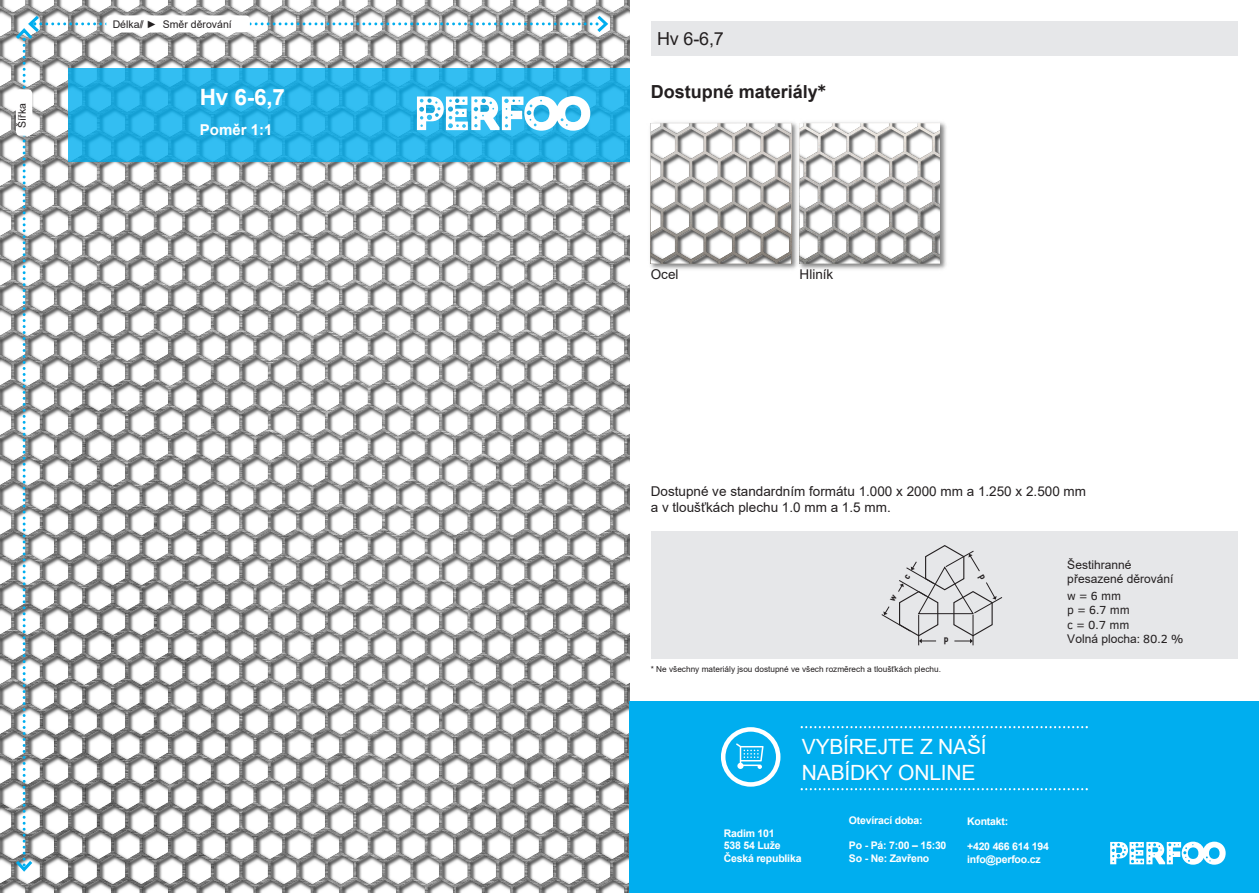
<style>
.page{position:relative;width:1259px;height:893px;background:#fff}
.page>*{position:absolute;margin:0;border:0;box-sizing:border-box;transform-origin:0 0}
.t1{font:700 22.5px "Arial";color:#fff}
.t2{font:21px/25.2px "Arial";letter-spacing:-.01em;color:#fff}
.t3{font:700 18px "Arial";color:#231f20}
.t4{font:18px "Arial";color:#231f20}
.t5{font:700 15px "Arial";color:#fff}
.t6{font:13.5px/16.2px "Arial";color:#231f20}
.t7{font:12px/14.4px "Arial";color:#231f20}
.t8{font:12px/14.4px "Clear Sans";color:#231f20}
.t9{font:700 10.5px/12.6px "Arial";letter-spacing:-.02em;color:#fff}
.t10{font:10.5px "Arial";color:#231f20}
.t11{font:700 10.2px "Conduit ITC Pro";color:#231f20}
.t12{font:8.25px "Arial";color:#231f20}
.s1{font-weight:700}
.s2{font-style:inherit}
.s3{font-family:"Clear Sans"}
</style>
<div class="page">
<img style="left:0;top:0;width:629px;height:893px">
<img style="left:650px;top:122px;width:144px;height:147px">
<img style="left:794px;top:122px;width:153px;height:147px">
<div style="left:629px;top:702px;width:630px;height:191px;background:#00aeef"></div>
<div style="left:651px;top:531px;width:586px;height:128px;background:#e6e7e9"></div>
<img style="left:651px;top:123px;width:289px;height:141px">
<div style="left:68px;top:68px;width:561px;height:94px;background:#00aeef;opacity:.8"></div>
<svg style="left:13px;top:13px;width:597px;height:861px"></svg>
<div style="left:651px;top:21px;width:586px;height:34px;background:#e6e7e9"></div>
<svg style="left:800px;top:726px;width:288px;height:2px"></svg>
<svg style="left:800px;top:788px;width:288px;height:2px"></svg>
<svg style="left:721px;top:727px;width:59px;height:60px"></svg>
<svg style="left:1110px;top:842px;width:115px;height:23px"></svg>
<svg style="left:881px;top:545px;width:122px;height:100px"></svg>
<p class="t10" style="left:15px;top:128px;width:26px;rotate:-90deg">Šířka</p>
<p class="t10" style="left:113px;top:17px;width:121px">Délka// <span class="s1">►</span> Směr děrování</p>
<h1 class="t1" style="left:200px;top:81px;width:86px"><span class="s2">Hv</span> 6-6,7</h1>
<h3 class="t5" style="left:200px;top:119px;width:74px">Poměr 1:1</h3>
<h3 class="t4" style="left:657px;top:26px;width:68px"><span class="s2">Hv</span> 6-6,7</h3>
<h3 class="t3" style="left:651px;top:79px;width:177px">Dostupné materiály<span class="s3">*</span></h3>
<p class="t6" style="left:651px;top:266px;width:29px">Ocel</p>
<p class="t6" style="left:799px;top:266px;width:35px">Hliník</p>
<p class="t6" style="left:651px;top:483px;width:437px">Dostupné ve standardním formátu 1.000 x 2000 mm a 1.250 x 2.500 mm a v tloušťkách plechu 1.0 mm a 1.5 mm.</p>
<p class="t11" style="left:944px;top:633px;width:6px">p</p>
<p class="t11" style="left:942px;top:636px;width:6px">p</p>
<p class="t12" style="left:651px;top:663px;width:292px">* Ne všechny materiály jsou dostupné ve všech rozměrech a tloušťkách plechu.</p>
<p class="t7" style="left:1067px;top:557px;width:108px">Šestihranné přesazené děrování</p>
<p class="t8" style="left:1067px;top:588px;width:64px">w = 6 mm p = 6.7 mm c = 0.7 mm</p>
<p class="t7" style="left:1067px;top:632px;width:117px">Volná plocha<span class="s3">: 80.2 %</span></p>
<h2 class="t2" style="left:802px;top:734px;width:186px">VYBÍREJTE Z NAŠÍ<br>NABÍDKY ONLINE</h2>
<p class="t9" style="left:724px;top:827px;width:79px">Radim 101<br>538 54 Luže<br>Česká republika</p>
<p class="t9" style="left:849px;top:814px;width:75px">Otevírací doba:</p>
<p class="t9" style="left:849px;top:839px;width:99px">Po - Pá: 7:00 – 15:30<br>So - Ne: Zavřeno</p>
<p class="t9" style="left:967px;top:815px;width:43px">Kontakt:</p>
<p class="t9" style="left:967px;top:840px;width:83px">+420 466 614 194 info@perfoo.cz</p>
</div>
